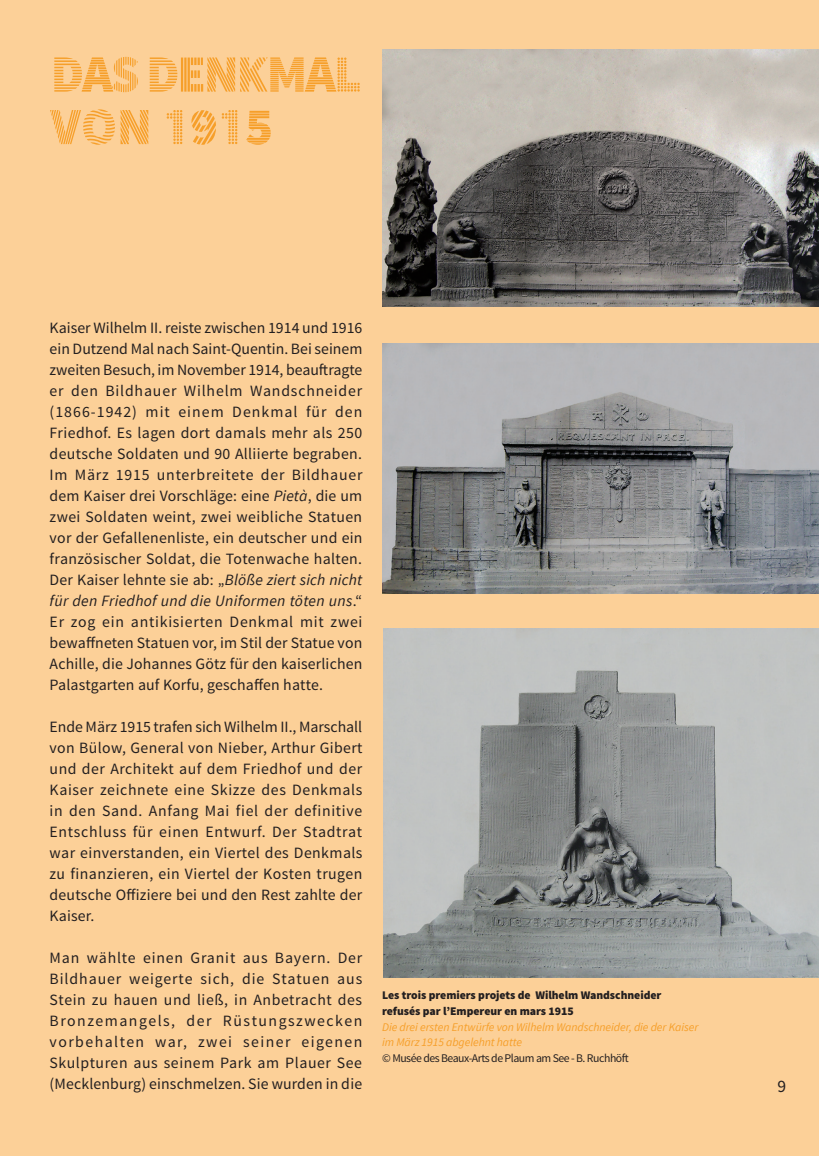
<style>
.page{position:relative;width:819px;height:1156px;background:#fcd098}
.page>*{position:absolute;margin:0;border:0;box-sizing:border-box;transform-origin:0 0}
.t1{font:52.5px/52.5px "Source Sans Pro DISPLAY";letter-spacing:-.05em;color:#f69f2a}
.t2{font:17.5px "Source Sans Pro";color:#231f20}
.t3{font:15.75px/21px "Source Sans Pro";letter-spacing:.01em;color:#231f20;text-align:justify}
.t4{font:italic 11.72px/15.8px "Source Sans Pro";letter-spacing:-.005em;color:#f69f2a}
.t5{font:900 11.72px/15.8px "Source Sans Pro";letter-spacing:-.005em;color:#231f20}
.t6{font:11.72px "Source Sans Pro";letter-spacing:-.04em;color:#231f20}
.s1{font-style:italic}
</style>
<div class="page">
<img style="left:382px;top:50px;width:437px;height:256px">
<img style="left:382px;top:344px;width:437px;height:249px">
<img style="left:383px;top:629px;width:436px;height:348px">
<h1 class="t1" style="left:51px;top:49px;width:312px">DAS DENKMAL<br>VON 1915</h1>
<p class="t3" style="left:50px;top:318px;width:314px">Kaiser Wilhelm II. reiste zwischen 1914 und 1916 ein Dutzend Mal nach Saint-Quentin. Bei seinem zweiten Besuch, im November 1914, beauftragte er den Bildhauer Wilhelm Wandschneider (1866-1942) mit einem Denkmal für den Friedhof. Es lagen dort damals mehr als 250 deutsche Soldaten und 90 Alliierte begraben.<br>Im März 1915 unterbreitete der Bildhauer dem Kaiser drei Vorschläge: eine <span class="s1">Pietà</span>, die um zwei Soldaten weint, zwei weibliche Statuen vor der Gefallenenliste, ein deutscher und ein französischer Soldat, die Totenwache halten.<br>Der Kaiser lehnte sie ab: „<span class="s1">Blöße ziert sich nicht für den Friedhof und die Uniformen töten uns</span>.“ Er zog ein antikisierten Denkmal mit zwei bewaffneten Statuen vor, im Stil der Statue von Achille, die Johannes Götz für den kaiserlichen Palastgarten auf Korfu, geschaffen hatte.</p>
<p class="t3" style="left:50px;top:717px;width:314px">Ende März 1915 trafen sich Wilhelm II., Marschall von Bülow, General von Nieber, Arthur Gibert und der Architekt auf dem Friedhof und der Kaiser zeichnete eine Skizze des Denkmals in den Sand. Anfang Mai fiel der definitive Entschluss für einen Entwurf. Der Stadtrat war einverstanden, ein Viertel des Denkmals zu finanzieren, ein Viertel der Kosten trugen deutsche Offiziere bei und den Rest zahlte der Kaiser.</p>
<p class="t3" style="left:50px;top:948px;width:314px">Man wählte einen Granit aus Bayern. Der Bildhauer weigerte sich, die Statuen aus Stein zu hauen und ließ, in Anbetracht des Bronzemangels, der Rüstungszwecken vorbehalten war, zwei seiner eigenen Skulpturen aus seinem Park am Plauer See (Mecklenburg) einschmelzen. Sie wurden in die</p>
<p class="t5" style="left:382px;top:988px;width:281px">Les trois premiers projets de Wilhelm Wandschneider refusés par l’Empereur en mars 1915</p>
<p class="t4" style="left:382px;top:1019px;width:318px">Die drei ersten Entwürfe von Wilhelm Wandschneider, die der Kaiser im März 1915 abgelehnt hatte</p>
<p class="t6" style="left:382px;top:1051px;width:248px">© Musée des Beaux-Arts de Plaum am See - B. Ruchhöft</p>
<p class="t2" style="left:777px;top:1075px;width:10px">9</p>
</div>
